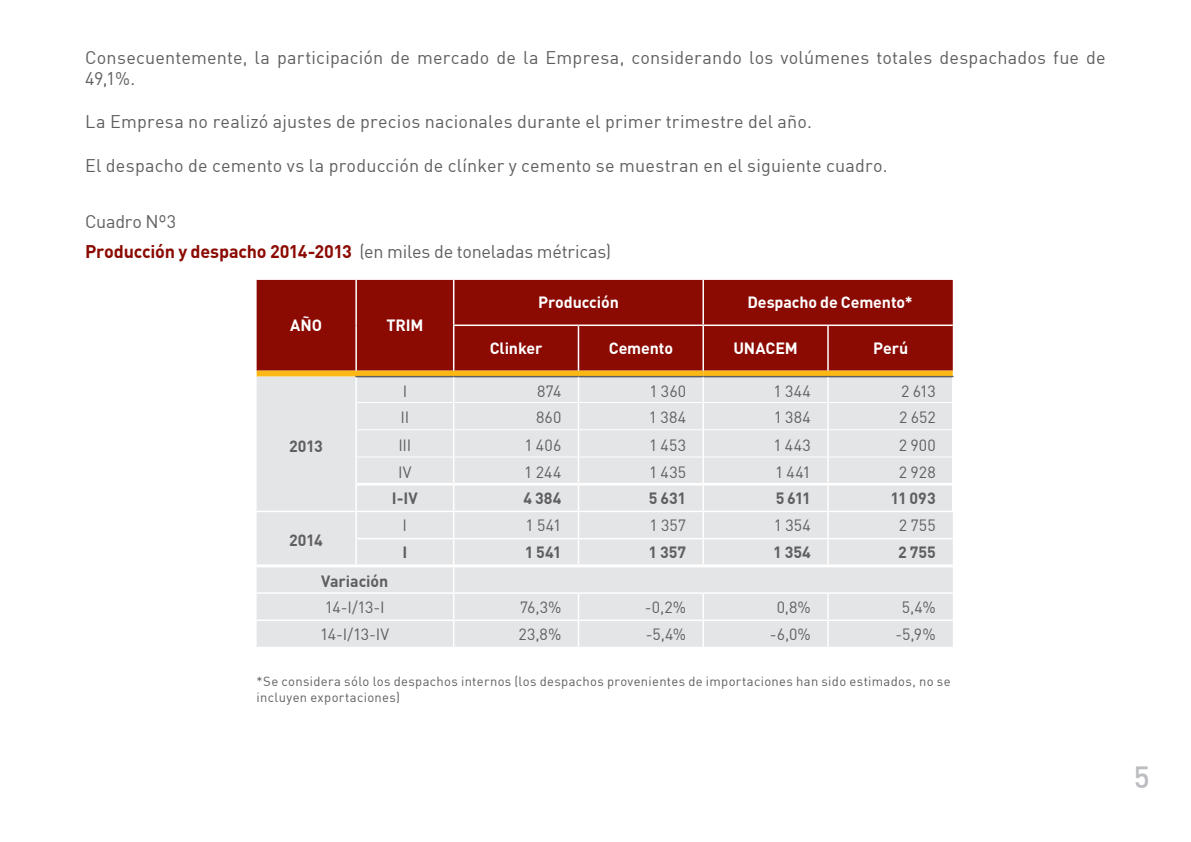
<style>
.page{position:relative;width:1191px;height:842px;background:#fff}
.page>*{position:absolute;margin:0;border:0;box-sizing:border-box;transform-origin:0 0}
.t1{font:500 30px "DIN";color:#bcbdc0}
.t2{font:18px/21.6px "DIN";letter-spacing:.01em;color:#5f5f62}
.t3{font:700 18px "DIN Pro";letter-spacing:-.01em;color:#8b0a02}
.t4{font:18px "DIN";letter-spacing:-.01em;color:#5f5f62}
.t5{font:16px "DIN";letter-spacing:.01em;color:#5f5f62}
.t6{font:700 16px "DIN Pro";letter-spacing:-.005em;color:#fff}
.t7{font:700 16px "DIN Pro";letter-spacing:-.005em;color:#5f5f62}
.t8{font:13px/15.6px "DIN";letter-spacing:.025em;color:#5f5f62}
.s1{font-family:"DIN";font-weight:400;color:#5f5f62}
</style>
<div class="page">
<svg style="left:257px;top:280px;width:696px;height:367px;background:#cfafac"></svg>
<hr style="left:356px;top:511px;width:98px;height:1px;background:#fff">
<hr style="left:454px;top:511px;width:124px;height:1px;background:#fff">
<hr style="left:578px;top:511px;width:125px;height:1px;background:#fff">
<hr style="left:703px;top:511px;width:125px;height:1px;background:#fff">
<hr style="left:828px;top:511px;width:125px;height:1px;background:#fff">
<hr style="left:357px;top:483px;width:97px;height:2px;background:#fff">
<hr style="left:454px;top:483px;width:124px;height:2px;background:#fff">
<hr style="left:578px;top:483px;width:125px;height:2px;background:#fff">
<hr style="left:703px;top:483px;width:125px;height:2px;background:#fff">
<hr style="left:828px;top:483px;width:124px;height:2px;background:#fff">
<p class="t2" style="left:85px;top:46px;width:1022px">Consecuentemente, la participación de mercado de la Empresa, considerando los volúmenes totales despachados fue de<br>49,1%.</p>
<p class="t2" style="left:85px;top:111px;width:728px">La Empresa no realizó ajustes de precios nacionales durante el primer trimestre del año.</p>
<p class="t2" style="left:85px;top:154px;width:804px">El despacho de cemento vs la producción de clínker y cemento se muestran en el siguiente cuadro.</p>
<p class="t4" style="left:85px;top:210px;width:93px">Cuadro Nº3</p>
<p class="t3" style="left:85px;top:239px;width:527px">Producción y despacho 2014-2013 <span class="s1">(en miles de toneladas métricas)</span></p>
<p class="t6" style="left:290px;top:315px;width:33px">AÑO</p>
<p class="t6" style="left:386px;top:315px;width:39px">TRIM</p>
<p class="t6" style="left:538px;top:292px;width:82px">Producción</p>
<p class="t6" style="left:747px;top:292px;width:167px">Despacho de Cemento*</p>
<p class="t6" style="left:490px;top:338px;width:54px">Clinker</p>
<p class="t6" style="left:608px;top:338px;width:66px">Cemento</p>
<p class="t6" style="left:733px;top:338px;width:66px">UNACEM</p>
<p class="t6" style="left:873px;top:338px;width:37px">Perú</p>
<p class="t7" style="left:289px;top:435px;width:35px">2013</p>
<p class="t7" style="left:289px;top:530px;width:35px">2014</p>
<p class="t5" style="left:403px;top:381px;width:6px">I</p>
<p class="t5" style="left:537px;top:381px;width:26px">874</p>
<p class="t5" style="left:649px;top:381px;width:38px">1 360</p>
<p class="t5" style="left:773px;top:381px;width:39px">1 344</p>
<p class="t5" style="left:901px;top:381px;width:36px">2 613</p>
<p class="t5" style="left:400px;top:407px;width:10px">II</p>
<p class="t5" style="left:536px;top:407px;width:27px">860</p>
<p class="t5" style="left:649px;top:407px;width:39px">1 384</p>
<p class="t5" style="left:773px;top:407px;width:39px">1 384</p>
<p class="t5" style="left:899px;top:407px;width:38px">2 652</p>
<p class="t5" style="left:398px;top:435px;width:14px">III</p>
<p class="t5" style="left:524px;top:435px;width:39px">1 406</p>
<p class="t5" style="left:649px;top:435px;width:39px">1 453</p>
<p class="t5" style="left:773px;top:435px;width:39px">1 443</p>
<p class="t5" style="left:898px;top:435px;width:38px">2 900</p>
<p class="t5" style="left:398px;top:462px;width:15px">IV</p>
<p class="t5" style="left:524px;top:462px;width:39px">1 244</p>
<p class="t5" style="left:649px;top:462px;width:39px">1 435</p>
<p class="t5" style="left:775px;top:462px;width:37px">1 441</p>
<p class="t5" style="left:899px;top:462px;width:38px">2 928</p>
<p class="t7" style="left:392px;top:488px;width:27px">I-IV</p>
<p class="t7" style="left:523px;top:488px;width:40px">4 384</p>
<p class="t7" style="left:649px;top:488px;width:39px">5 631</p>
<p class="t7" style="left:775px;top:488px;width:37px">5 611</p>
<p class="t7" style="left:890px;top:488px;width:47px">11 093</p>
<p class="t5" style="left:403px;top:516px;width:6px">I</p>
<p class="t5" style="left:525px;top:516px;width:37px">1 541</p>
<p class="t5" style="left:649px;top:516px;width:38px">1 357</p>
<p class="t5" style="left:774px;top:516px;width:39px">1 354</p>
<p class="t5" style="left:899px;top:516px;width:38px">2 755</p>
<p class="t7" style="left:402px;top:542px;width:6px">I</p>
<p class="t7" style="left:524px;top:542px;width:38px">1 541</p>
<p class="t7" style="left:648px;top:542px;width:39px">1 357</p>
<p class="t7" style="left:773px;top:542px;width:39px">1 354</p>
<p class="t7" style="left:898px;top:542px;width:39px">2 755</p>
<p class="t7" style="left:321px;top:571px;width:69px">Variación</p>
<p class="t5" style="left:325px;top:597px;width:62px">14-I/13-I</p>
<p class="t5" style="left:519px;top:597px;width:43px">76,3%</p>
<p class="t5" style="left:645px;top:597px;width:43px">-0,2%</p>
<p class="t5" style="left:776px;top:597px;width:36px">0,8%</p>
<p class="t5" style="left:902px;top:597px;width:35px">5,4%</p>
<p class="t5" style="left:320px;top:624px;width:71px">14-I/13-IV</p>
<p class="t5" style="left:518px;top:624px;width:44px">23,8%</p>
<p class="t5" style="left:646px;top:624px;width:42px">-5,4%</p>
<p class="t5" style="left:770px;top:624px;width:43px">-6,0%</p>
<p class="t5" style="left:895px;top:624px;width:42px">-5,9%</p>
<p class="t8" style="left:257px;top:674px;width:695px">*Se considera sólo los despachos internos (los despachos provenientes de importaciones han sido estimados, no se incluyen exportaciones)</p>
<h1 class="t1" style="left:1133px;top:758px;width:17px">5</h1>
</div>
